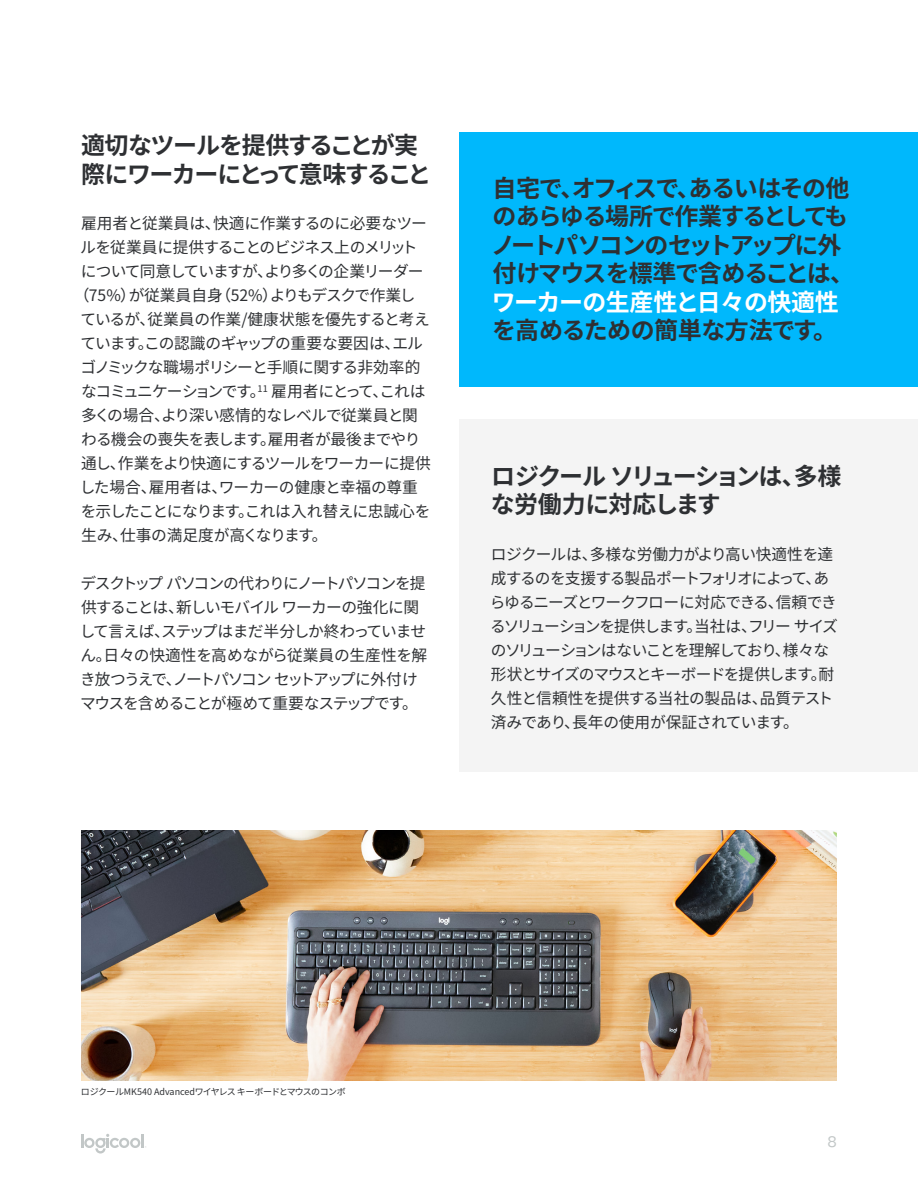
<style>
.page{position:relative;width:918px;height:1188px;background:#fff}
.page>*{position:absolute;margin:0;border:0;box-sizing:border-box;transform-origin:0 0}
.Header_1{font:700 24px/28.5px "Noto Sans CJ Kjp";letter-spacing:-.06em;color:#2e3033}
.t1{font:15.75px/24px "Noto Sans CJ Kjp";letter-spacing:-.055em;color:#2e3033}
.t2{font:15.75px "Noto Sans CJ Kjp";letter-spacing:-.02em;color:#2e3033}
.t3{font:15.75px "Noto Sans CJ Kjp";letter-spacing:-.03em;color:#2e3033}
.t4{font:15.75px "Noto Sans CJ Kjp";letter-spacing:-.035em;color:#2e3033}
.t5{font:15.75px "Noto Sans CJ Kjp";letter-spacing:-.025em;color:#2e3033}
.t6{font:15px "Poppins";color:#c2c7c7}
.t7{font:9px "Noto Sans CJ Kjp";letter-spacing:-.045em;color:#2e3033}
.s1{color:#fff}
</style>
<div class="page">
<svg style="left:81px;top:1134px;width:65px;height:20px"></svg>
<hr style="left:141px;top:1134px;width:3px;height:14px;background:#c2c7c7">
<div style="left:459px;top:420px;width:459px;height:352px;background:#f4f4f4"></div>
<div style="left:459px;top:132px;width:459px;height:255px;background:#00b8fc"></div>
<img style="left:81px;top:831px;width:756px;height:249px">
<p class="Header_1" style="left:81px;top:132px;width:352px">適切なツールを提供することが実際にワーカーにとって意味すること</p>
<p class="t2" style="left:81px;top:215px;width:347px">雇用者と従業員は、快適に作業するのに必要なツー</p>
<p class="t1" style="left:80px;top:236px;width:339px">ルを従業員に提供することのビジネス上のメリット</p>
<p class="t1" style="left:81px;top:260px;width:344px">について同意していますが、より多くの企業リーダー</p>
<p class="t3" style="left:74px;top:287px;width:344px">（75%）が従業員自身（52%）よりもデスクで作業し</p>
<p class="t2" style="left:80px;top:311px;width:351px">ているが、従業員の作業/健康状態を優先すると考え</p>
<p class="t4" style="left:80px;top:335px;width:344px">ています。この認識のギャップの重要な要因は、エル</p>
<p class="t1" style="left:80px;top:356px;width:342px">ゴノミックな職場ポリシーと手順に関する非効率的</p>
<p class="t1" style="left:81px;top:380px;width:346px">なコミュニケーションです。<sup>11</sup> 雇用者にとって、これは</p>
<p class="t1" style="left:81px;top:404px;width:339px">多くの場合、より深い感情的なレベルで従業員と関</p>
<p class="t5" style="left:81px;top:431px;width:341px">わる機会の喪失を表します。雇用者が最後までやり</p>
<p class="t1" style="left:81px;top:452px;width:351px">通し、作業をより快適にするツールをワーカーに提供</p>
<p class="t2" style="left:80px;top:479px;width:340px">した場合、雇用者は、ワーカーの健康と幸福の尊重</p>
<p class="t1" style="left:81px;top:500px;width:351px">を示したことになります。これは入れ替えに忠誠心を</p>
<p class="t2" style="left:81px;top:527px;width:248px">生み、仕事の満足度が高くなります。</p>
<p class="t1" style="left:80px;top:572px;width:349px">デスクトップ パソコンの代わりにノートパソコンを提供することは、新しいモバイル ワーカーの強化に関して言えば、ステップはまだ半分しか終わっていません。日々の快適性を高めながら従業員の生産性を解き放つうえで、ノートパソコン セットアップに外付けマウスを含めることが極めて重要なステップです。</p>
<p class="Header_1" style="left:491px;top:174px;width:365px">自宅で、オフィスで、あるいはその他のあらゆる場所で作業するとしてもノートパソコンのセットアップに外付けマウスを標準で含めることは、<span class="s1">ワーカーの生産性と日々の快適性</span>を高めるための簡単な方法です。</p>
<p class="Header_1" style="left:491px;top:462px;width:352px">ロジクールソリューションは、多様な労働力に対応します</p>
<p class="t1" style="left:490px;top:542px;width:350px">ロジクールは、多様な労働力がより高い快適性を達成するのを支援する製品ポートフォリオによって、あらゆるニーズとワークフローに対応できる、信頼できるソリューションを提供します。当社は、フリー サイズのソリューションはないことを理解しており、様々な形状とサイズのマウスとキーボードを提供します。耐久性と信頼性を提供する当社の製品は、品質テスト済みであり、長年の使用が保証されています。</p>
<p class="t7" style="left:81px;top:1086px;width:266px">ロジクールMK540 Advancedワイヤレス キーボードとマウスのコンボ</p>
<p class="t6" style="left:828px;top:1134px;width:11px">8</p>
</div>
